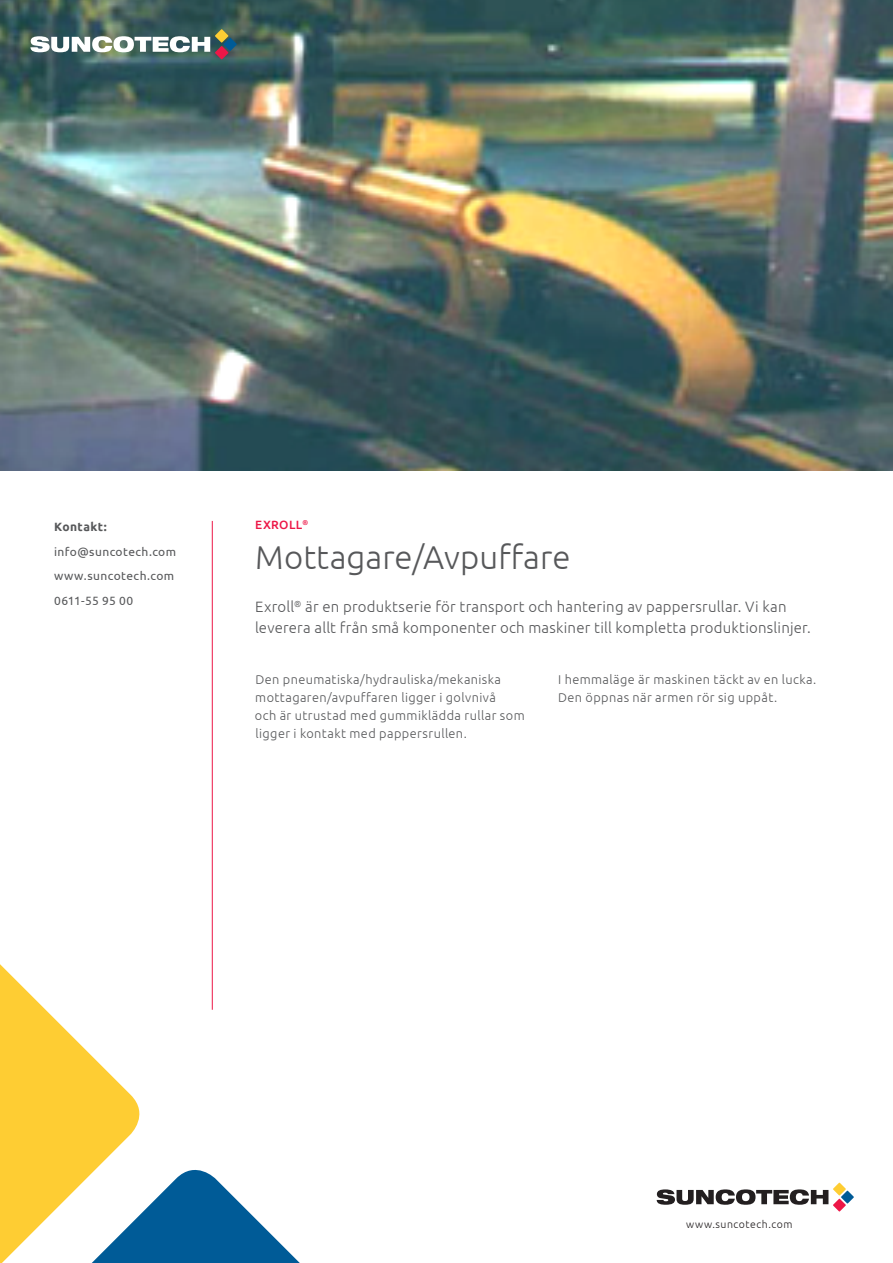
<style>
.page{position:relative;width:893px;height:1263px;background:#fff}
.page>*{position:absolute;margin:0;border:0;box-sizing:border-box;transform-origin:0 0}
.Rubrik{font:300 33px "Ubuntu";color:#57585a}
.Ingress{font:300 15px/21px "Ubuntu";letter-spacing:.015em;color:#57585a}
.Brödtext{font:300 12.75px/18px "Ubuntu";letter-spacing:.035em;color:#57585a}
.Brödtext_-_indrag{font:300 12.75px/18px "Ubuntu";letter-spacing:.035em;color:#57585a}
.t1{font:12px/24.5px "Ubuntu";letter-spacing:.035em;color:#57585a}
.t2{font:700 12px "Ubuntu";letter-spacing:.04em;color:#57585a}
.Rubrik_-_Ort{font:500 12px "Ubuntu";letter-spacing:.035em;color:#ed1747}
.t3{font:300 10.5px "Ubuntu";letter-spacing:.05em;color:#231f20}
</style>
<div class="page">
<svg style="left:0;top:964px;width:140px;height:195px;fill:#fecd33"></svg>
<svg style="left:0;top:1159px;width:300px;height:104px"></svg>
<hr style="left:212px;top:521px;width:1px;height:489px;background:#ed1747">
<svg style="left:657px;top:1189px;width:171px;height:16px"></svg>
<svg style="left:833px;top:1183px;width:13px;height:12px"></svg>
<svg style="left:841px;top:1191px;width:13px;height:12px"></svg>
<svg style="left:833px;top:1199px;width:13px;height:12px"></svg>
<img style="left:0;top:0;width:893px;height:471px">
<svg style="left:30px;top:36px;width:180px;height:16px"></svg>
<svg style="left:215px;top:29px;width:13px;height:14px"></svg>
<svg style="left:223px;top:38px;width:14px;height:13px"></svg>
<svg style="left:215px;top:46px;width:13px;height:13px"></svg>
<p class="t2" style="left:54px;top:520px;width:54px">Kontakt:</p>
<p class="t1" style="left:54px;top:539px;width:124px">info@suncotech.com www.suncotech.com<br>0611-55 95 00</p>
<p class="Rubrik_-_Ort" style="left:255px;top:517px;width:54px">EXROLL<sup>®</sup></p>
<p class="Rubrik" style="left:255px;top:537px;width:317px">Mottagare/Avpuffare</p>
<p class="Ingress" style="left:255px;top:595px;width:557px">Exroll<sup>®</sup> är en produktserie för transport och hantering av pappersrullar. Vi kan leverera allt från små komponenter och maskiner till kompletta produktionslinjer.</p>
<p class="Brödtext" style="left:255px;top:670px;width:247px">Den pneumatiska/hydrauliska/mekaniska mottagaren/avpuffaren ligger i golvnivå</p>
<p class="Brödtext" style="left:255px;top:706px;width:271px">och är utrustad med gummiklädda rullar som ligger i kontakt med pappersrullen.</p>
<p class="Brödtext_-_indrag" style="left:558px;top:670px;width:260px">I hemmaläge är maskinen täckt av en lucka.<br>Den öppnas när armen rör sig uppåt.</p>
<p class="t3" style="left:686px;top:1217px;width:108px">www.suncotech.com</p>
</div>
